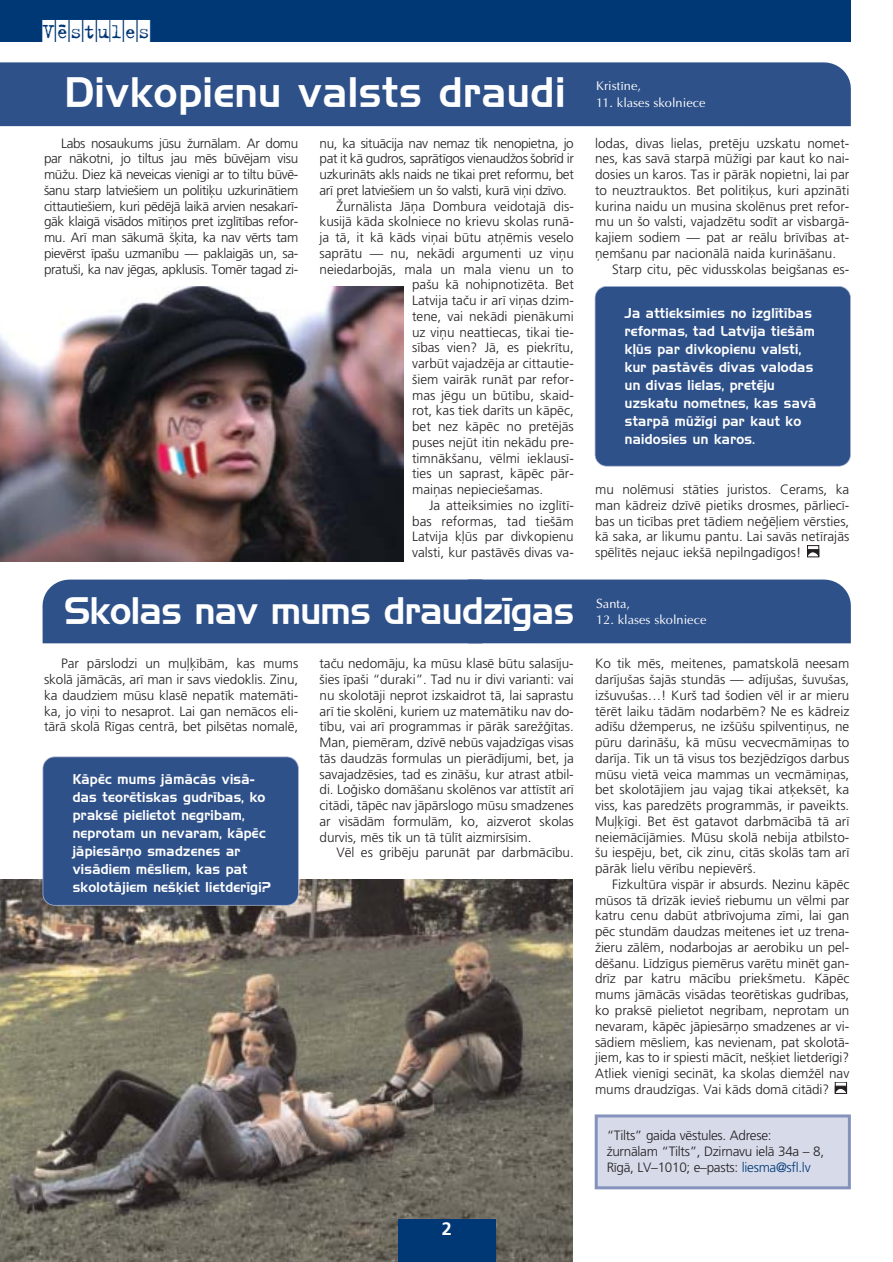
<style>
.page{position:relative;width:893px;height:1262px;background:#fff}
.page>*{position:absolute;margin:0;border:0;box-sizing:border-box;transform-origin:0 0}
.t1{font:45px "Lat Handel Gothic";color:#fff;scale:.93 1}
.t2{font:40.5px "Lat Handel Gothic";letter-spacing:-.03em;color:#fff;scale:.93 1}
.t3{font:22.5px "Trixie Lat Cameo";letter-spacing:.055em;color:#fff}
.t4{font:700 18px "Lat Frutiger";color:#fff}
.t5{font:15px/18px "Lat Handel Gothic";color:#fff;scale:.93 1}
.t6{font:300 13.5px/15.8px "Frutiger Lat";color:#231f20;text-align:justify}
.t7{font:300 13.5px "Frutiger Lat";letter-spacing:-.03em;color:#231f20}
.t8{font:300 13.5px/15.8px "Frutiger Lat";letter-spacing:-.02em;color:#231f20}
.t9{font:13.5px "Lat Optima";color:#fff}
.s1{color:#003876}
</style>
<div class="page">
<svg style="left:835px;top:1082px;width:11px;height:11px"></svg>
<svg style="left:835px;top:1083px;width:11px;height:9px"></svg>
<img style="left:0;top:879px;width:572px;height:382px">
<div style="left:0;top:0;width:850px;height:41px;background:#003876"></div>
<svg style="left:807px;top:545px;width:11px;height:12px"></svg>
<svg style="left:807px;top:547px;width:11px;height:9px"></svg>
<div style="left:398px;top:1219px;width:97px;height:42px;background:#003876"></div>
<div style="left:0;top:62px;width:850px;height:64px;background:#2e518a"></div>
<div style="left:595px;top:286px;width:255px;height:180px;background:#2e518a;border-radius:12px"></div>
<div style="left:594px;top:286px;width:256px;height:180px;border:2px solid #acb4d1;border-radius:12px"></div>
<div style="left:596px;top:1116px;width:253px;height:71px;background:#d7dae9"></div>
<div style="left:594px;top:1114px;width:256px;height:75px;border:3px solid #8592bb"></div>
<div style="left:43px;top:579px;width:807px;height:64px;background:#2e518a"></div>
<div style="left:43px;top:757px;width:255px;height:148px;background:#2e518a;border-radius:12px"></div>
<div style="left:43px;top:756px;width:256px;height:149px;border:2px solid #acb4d1;border-radius:12px"></div>
<img style="left:0;top:286px;width:403px;height:275px">
<h3 class="t3" style="left:43px;top:20px;width:109px">VÉSTULES</h3>
<h1 class="t1" style="left:64px;top:75px;width:541px">Divkopienu valsts draudi</h1>
<p class="t9" style="left:596px;top:81px;width:46px">Kristîne,</p>
<p class="t9" style="left:596px;top:97px;width:111px">11. klases skolniece</p>
<p class="t6" style="left:44px;top:136px;width:256px;text-indent:17px">Labs nosaukums jüsu Ωurnålam. Ar domu par nåkotni, jo tiltus jau més büvéjam visu müΩu. Diez kå neveicas vienîgi ar to tiltu büvé&shy;ßanu starp latvießiem un politi˚u uzkurinåtiem cittautießiem, kuri pédéjå laikå arvien nesakarî&shy;gåk klaigå visådos mîtiños pret izglîtîbas refor&shy;mu. Arî man såkumå ß˚ita, ka nav vérts tam pievérst îpaßu uzmanîbu — paklaigås un, sa&shy;pratußi, ka nav jégas, apklusîs. Tomér tagad zi-</p>
<p class="t7" style="left:319px;top:136px;width:256px">nu, ka situåcija nav nemaz tik nenopietna, jo</p>
<p class="t7" style="left:319px;top:152px;width:256px">pat it kå gudros, sapråtîgos vienaudΩos ßobrîd ir</p>
<p class="t7" style="left:319px;top:168px;width:256px">uzkurinåts akls naids ne tikai pret reformu, bet</p>
<p class="t7" style="left:319px;top:184px;width:249px">arî pret latvießiem un ßo valsti, kurå viñi dzîvo.</p>
<p class="t6" style="left:336px;top:199px;width:239px">Ûurnålista Jåña Dombura veidotajå dis-</p>
<p class="t6" style="left:319px;top:214px;width:256px">kusijå kåda skolniece no krievu skolas runå-</p>
<p class="t6" style="left:319px;top:230px;width:256px">ja tå, it kå kåds viñai bütu atñémis veselo</p>
<p class="t6" style="left:319px;top:246px;width:256px">sapråtu — nu, nekådi argumenti uz viñu</p>
<p class="t6" style="left:319px;top:262px;width:256px">neiedarbojås, mala un mala vienu un to</p>
<p class="t6" style="left:412px;top:277px;width:163px">paßu kå nohipnotizéta. Bet</p>
<p class="t6" style="left:412px;top:293px;width:163px">Latvija taçu ir arî viñas dzim-</p>
<p class="t6" style="left:412px;top:309px;width:163px">tene, vai nekådi pienåkumi</p>
<p class="t6" style="left:412px;top:325px;width:163px">uz viñu neattiecas, tikai tie-</p>
<p class="t6" style="left:412px;top:340px;width:163px">sîbas vien? Jå, es piekrîtu,</p>
<p class="t6" style="left:412px;top:356px;width:163px">varbüt vajadzéja ar cittautie-</p>
<p class="t6" style="left:412px;top:372px;width:163px">ßiem vairåk runåt par refor-</p>
<p class="t6" style="left:412px;top:388px;width:163px">mas jégu un bütîbu, skaid-</p>
<p class="t6" style="left:412px;top:403px;width:163px">rot, kas tiek darîts un kåpéc,</p>
<p class="t6" style="left:412px;top:419px;width:163px">bet nez kåpéc no pretéjås</p>
<p class="t6" style="left:412px;top:435px;width:163px">puses nejüt itin nekådu pre-</p>
<p class="t6" style="left:412px;top:451px;width:163px">timnåkßanu, vélmi ieklausî-</p>
<p class="t6" style="left:412px;top:466px;width:163px">ties un saprast, kåpéc pår-</p>
<p class="t6" style="left:412px;top:482px;width:133px">maiñas nepiecießamas.</p>
<p class="t6" style="left:429px;top:498px;width:146px">Ja atteiksimies no izglîtî-</p>
<p class="t6" style="left:412px;top:514px;width:163px">bas reformas, tad tießåm</p>
<p class="t6" style="left:412px;top:529px;width:163px">Latvija k¬üs par divkopienu</p>
<p class="t6" style="left:412px;top:545px;width:163px">valsti, kur paståvés divas va-</p>
<p class="t6" style="left:595px;top:136px;width:256px">lodas, divas lielas, pretéju uzskatu nomet-</p>
<p class="t6" style="left:595px;top:151px;width:256px">nes, kas savå starpå müΩîgi par kaut ko nai-</p>
<p class="t6" style="left:595px;top:167px;width:256px">dosies un karos. Tas ir påråk nopietni, lai par</p>
<p class="t6" style="left:595px;top:183px;width:256px">to neuztrauktos. Bet politi˚us, kuri apzinåti</p>
<p class="t6" style="left:595px;top:199px;width:256px">kurina naidu un musina skolénus pret refor-</p>
<p class="t6" style="left:595px;top:214px;width:256px">mu un ßo valsti, vajadzétu sodît ar visbargå-</p>
<p class="t6" style="left:595px;top:230px;width:256px">kajiem sodiem — pat ar reålu brîvîbas at-</p>
<p class="t6" style="left:595px;top:246px;width:243px">ñemßanu par nacionålå naida kurinåßanu.</p>
<p class="t6" style="left:612px;top:262px;width:239px">Starp citu, péc vidusskolas beigßanas es-</p>
<p class="t5" style="left:624px;top:305px;width:208px">Ja attieksimies no izglîtîbas reformas, tad Latvija tießåm k¬üs par divkopienu valsti, kur paståvés divas valodas un divas lielas, pretéju uzskatu nometnes, kas savå starpå müΩîgi par kaut ko naidosies un karos.</p>
<p class="t6" style="left:595px;top:482px;width:256px">mu nolémusi ståties juristos. Cerams, ka man kådreiz dzîvé pietiks drosmes, pårliecî&shy;bas un ticîbas pret tådiem ne©é¬iem vérsties, kå saka, ar likumu pantu. Lai savås netîrajås spélîtés nejauc iekßå nepilngadîgos!</p>
<h2 class="t2" style="left:64px;top:595px;width:551px">Skolas nav mums draudzîgas</h2>
<p class="t9" style="left:596px;top:598px;width:35px">Santa,</p>
<p class="t9" style="left:596px;top:614px;width:112px">12. klases skolniece</p>
<p class="t6" style="left:44px;top:656px;width:256px;text-indent:17px">Par pårslodzi un mu¬˚îbåm, kas mums skolå jåmåcås, arî man ir savs viedoklis. Zinu, ka daudziem müsu klasé nepatîk matemåti&shy;ka, jo viñi to nesaprot. Lai gan nemåcos eli&shy;tårå skolå Rîgas centrå, bet pilsétas nomalé,</p>
<p class="t6" style="left:319px;top:656px;width:256px">taçu nedomåju, ka müsu klasé bütu salasîju&shy;ßies îpaßi “duraki”. Tad nu ir divi varianti: vai nu skolotåji neprot izskaidrot tå, lai saprastu arî tie skoléni, kuriem uz matemåtiku nav do&shy;tîbu, vai arî programmas ir påråk sareΩ©îtas.<br>Man, pieméram, dzîvé nebüs vajadzîgas visas tås daudzås formulas un pierådîjumi, bet, ja savajadzésies, tad es zinåßu, kur atrast atbil&shy;di. Lo©isko domåßanu skolénos var attîstît arî citådi, tåpéc nav jåpårslogo müsu smadzenes ar visådåm formulåm, ko, aizverot skolas durvis, més tik un tå tülît aizmirsîsim.</p>
<p class="t6" style="left:336px;top:845px;width:239px">Vél es gribéju parunåt par darbmåcîbu.</p>
<p class="t5" style="left:73px;top:770px;width:215px">Kåpéc mums jåmåcås viså&shy;das teorétiskas gudrîbas, ko praksé pielietot negribam, neprotam un nevaram, kåpéc jåpiesårño smadzenes ar visådiem mésliem, kas pat skolotåjiem neß˚iet lietderîgi?</p>
<h3 class="t4" style="left:441px;top:1222px;width:12px">2</h3>
<p class="t6" style="left:595px;top:656px;width:256px">Ko tik més, meitenes, pamatskolå neesam darîjußas ßajås stundås — adîjußas, ßuvußas, izßuvußas…! Kurß tad ßodien vél ir ar mieru térét laiku tådåm nodarbém? Ne es kådreiz adîßu dΩemperus, ne izßüßu spilventiñus, ne püru darinåßu, kå müsu vecvecmåmiñas to darîja. Tik un tå visus tos bezjédzîgos darbus müsu vietå veica mammas un vecmåmiñas, bet skolotåjiem jau vajag tikai at˚eksét, ka viss, kas paredzéts programmås, ir paveikts.<br>Mu¬˚îgi. Bet ést gatavot darbmåcîbå tå arî neiemåcîjåmies. Müsu skolå nebija atbilsto&shy;ßu iespéju, bet, cik zinu, citås skolås tam arî påråk lielu vérîbu nepievérß.</p>
<p class="t6" style="left:595px;top:877px;width:256px;text-indent:17px">Fizkultüra vispår ir absurds. Nezinu kåpéc müsos tå drîzåk ievieß riebumu un vélmi par katru cenu dabüt atbrîvojuma zîmi, lai gan péc stundåm daudzas meitenes iet uz trena-Ωieru zålém, nodarbojas ar aerobiku un pel&shy;déßanu. Lîdzîgus piemérus varétu minét gan&shy;drîz par katru måcîbu priekßmetu. Kåpéc mums jåmåcås visådas teorétiskas gudrîbas, ko praksé pielietot negribam, neprotam un nevaram, kåpéc jåpiesårño smadzenes ar vi&shy;sådiem mésliem, kas nevienam, pat skolotå&shy;jiem, kas to ir spiesti måcît, neß˚iet lietderîgi?<br>Atliek vienîgi secinåt, ka skolas diemΩél nav mums draudzîgas. Vai kåds domå citådi?</p>
<p class="t8" style="left:606px;top:1128px;width:219px">“Tilts” gaida véstules. Adrese:<br>Ωurnålam “Tilts”, Dzirnavu ielå 34a – 8,<br>Rîgå, LV–1010; e–pasts: <span class="s1">liesma@sfl.lv</span></p>
</div>
